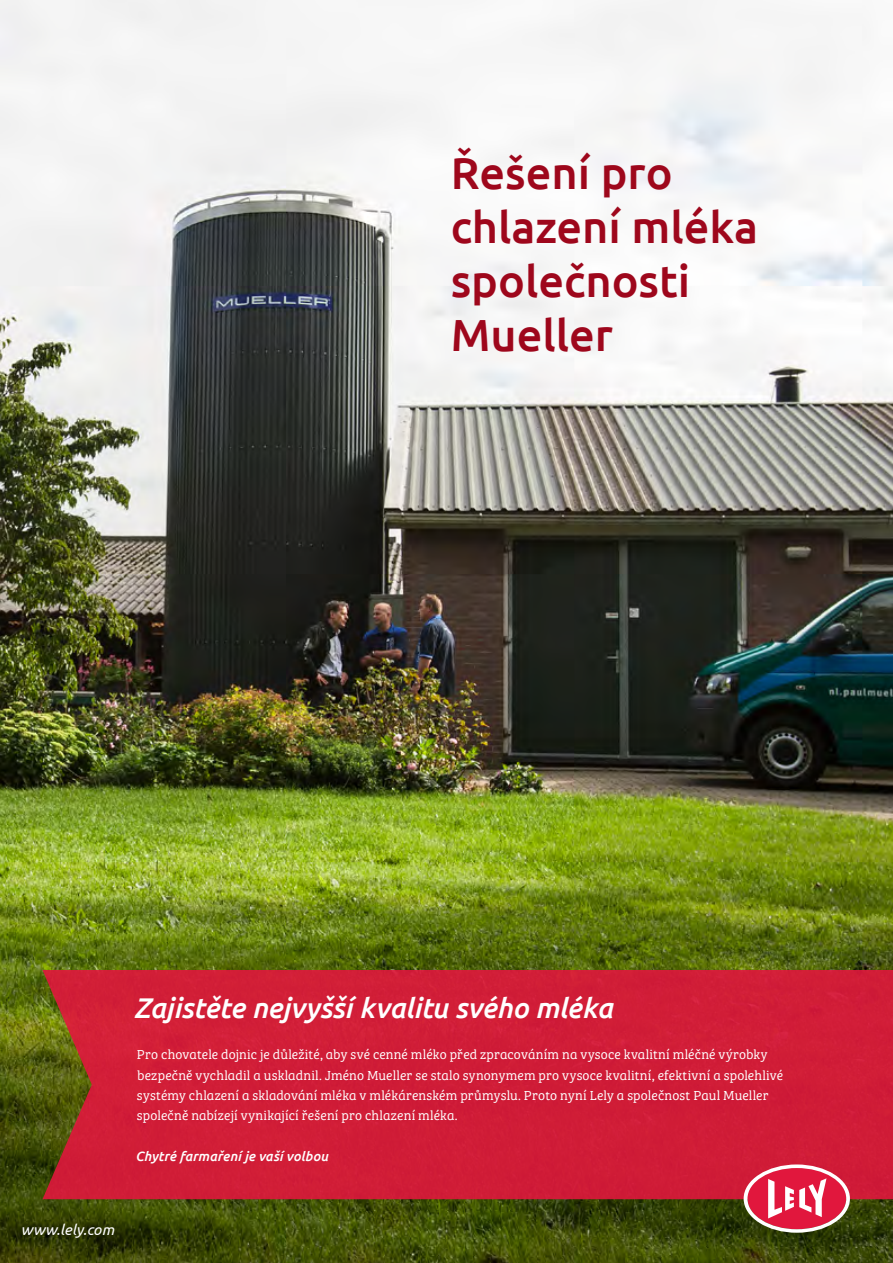
<style>
.page{position:relative;width:893px;height:1263px;background:#fff}
.page>*{position:absolute;margin:0;border:0;box-sizing:border-box;transform-origin:0 0}
.t1{font:500 45px/54px "Ubuntu";color:#9e071c}
.t2{font:italic 500 28.5px "Ubuntu";letter-spacing:-.005em;color:#fff}
.t3{font:italic 15px "Ubuntu";letter-spacing:.005em;color:#fff}
.t4{font:13.5px/20.2px "Bree Serif Lt";letter-spacing:.015em;color:#fff}
.t5{font:italic 500 13.5px "Ubuntu";letter-spacing:.01em;color:#fff}
</style>
<div class="page">
<img style="left:0;top:0;width:893px;height:912px">
<svg style="left:536px;top:912px;width:357px;height:351px;background:#4c5c0d"></svg>
<svg style="left:0;top:912px;width:536px;height:351px;background:#4e5f0d"></svg>
<div style="left:43px;top:970px;width:850px;height:229px;background:#d01d37"></div>
<svg style="left:744px;top:1164px;width:106px;height:69px"></svg>
<h1 class="t1" style="left:451px;top:144px;width:309px">Řešení pro chlazení mléka společnosti<br>Mueller</h1>
<h2 class="t2" style="left:134px;top:991px;width:480px">Zajistěte nejvyšší kvalitu svého mléka</h2>
<p class="t4" style="left:137px;top:1044px;width:648px">Pro chovatele dojnic je důležité, aby své cenné mléko před zpracováním na vysoce kvalitní mléčné výrobky bezpečně vychladil a uskladnil. Jméno Mueller se stalo synonymem pro vysoce kvalitní, efektivní a spolehlivé systémy chlazení a skladování mléka v mlékárenském průmyslu. Proto nyní Lely a společnost Paul Mueller společně nabízejí vynikající řešení pro chlazení mléka.</p>
<p class="t5" style="left:136px;top:1147px;width:194px">Chytré farmaření je vaší volbou</p>
<p class="t3" style="left:21px;top:1220px;width:95px">www.lely.com</p>
</div>
